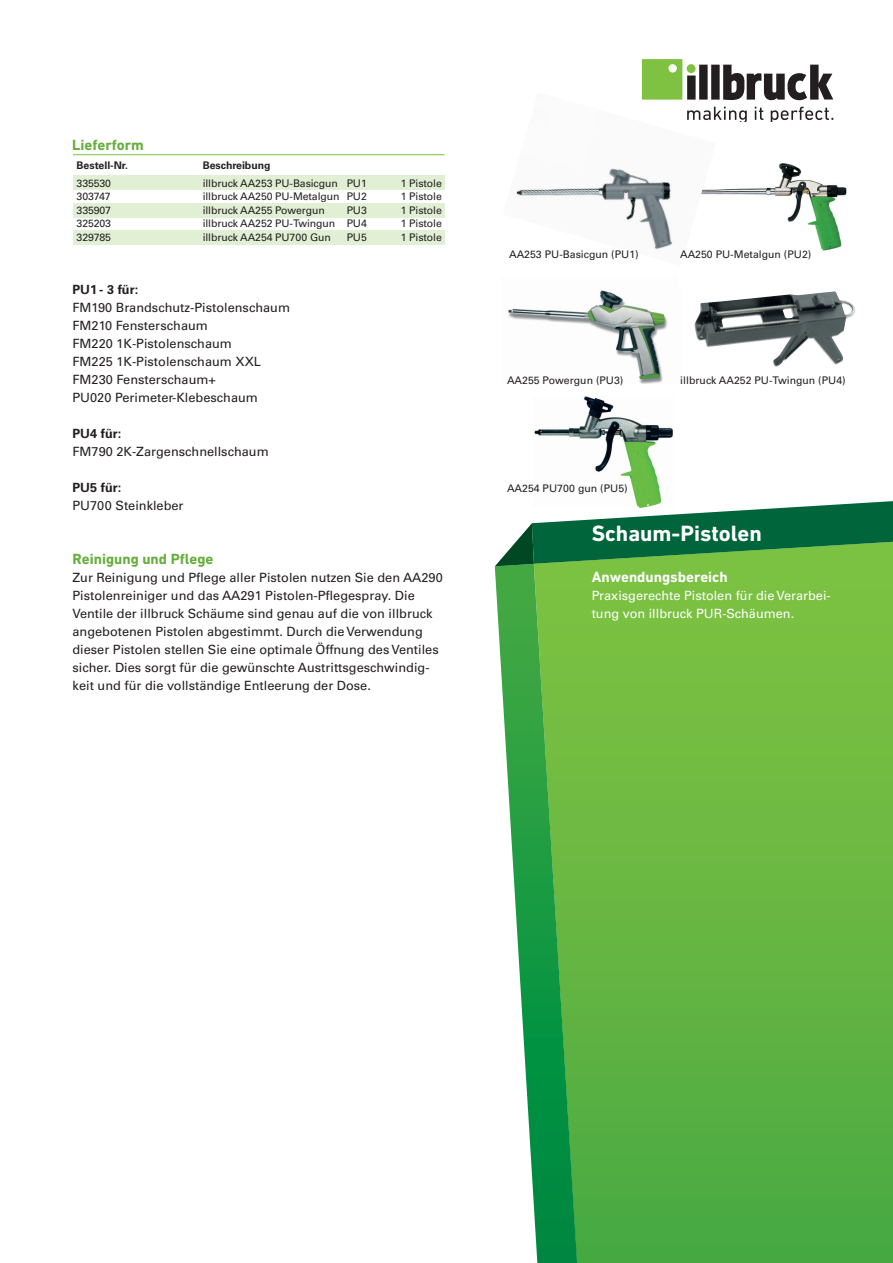
<style>
.page{position:relative;width:893px;height:1263px;background:#fff}
.page>*{position:absolute;margin:0;border:0;box-sizing:border-box;transform-origin:0 0}
.t1{font:700 22.5px "DIN Next W1 G";color:#fff}
.t2{font:700 15px "DIN Next W1 G";color:#66ae3d}
.t3{font:700 15px "DIN Next W1 G";color:#fff}
.t4{font:12.75px/18px "Univers LTCYR 55 Roman";color:#231f20}
.t5{font:12.75px/18px "Univers LTCYR 55 Roman";color:#fff}
.t6{font:700 12.75px "Univers LTCYR 65";color:#231f20}
.t7{font:10.5px "Univers LTCYR 55 Roman";letter-spacing:-.01em;color:#231f20}
.t8{font:700 10.5px "Univers LTCYR 65";color:#231f20}
</style>
<div class="page">
<svg style="left:642px;top:59px;width:191px;height:41px"></svg>
<svg style="left:716px;top:107px;width:31px;height:15px"></svg>
<svg style="left:755px;top:107px;width:8px;height:13px"></svg>
<svg style="left:771px;top:107px;width:62px;height:15px"></svg>
<svg style="left:577px;top:566px;width:316px;height:697px;background:#65b641"></svg>
<svg style="left:495px;top:566px;width:82px;height:697px"></svg>
<svg style="left:495px;top:501px;width:398px;height:65px"></svg>
<img style="left:508px;top:290px;width:160px;height:94px">
<div style="left:73px;top:230px;width:372px;height:14px;background:#e1efd4"></div>
<div style="left:73px;top:203px;width:372px;height:14px;background:#e1efd4"></div>
<div style="left:73px;top:175px;width:372px;height:15px;background:#e1efd4"></div>
<hr style="left:73px;top:154px;width:372px;height:1px;background:#7bc142">
<img style="left:716px;top:163px;width:131px;height:88px">
<img style="left:516px;top:92px;width:200px;height:158px">
<img style="left:533px;top:396px;width:141px;height:112px">
<img style="left:694px;top:291px;width:162px;height:76px">
<p class="t2" style="left:72px;top:136px;width:73px">Lieferform</p>
<p class="t8" style="left:77px;top:158px;width:53px">Bestell-Nr.</p>
<p class="t8" style="left:203px;top:158px;width:69px">Beschreibung</p>
<p class="t7" style="left:77px;top:176px;width:36px">335530</p>
<p class="t7" style="left:203px;top:176px;width:166px">illbruck AA253 PU-Basicgun PU1</p>
<p class="t7" style="left:401px;top:176px;width:43px">1 Pistole</p>
<p class="t7" style="left:77px;top:189px;width:35px">303747</p>
<p class="t7" style="left:203px;top:189px;width:166px">illbruck AA250 PU-Metalgun PU2</p>
<p class="t7" style="left:401px;top:189px;width:43px">1 Pistole</p>
<p class="t7" style="left:77px;top:203px;width:36px">335907</p>
<p class="t7" style="left:203px;top:203px;width:124px">illbruck AA255 Powergun</p>
<p class="t7" style="left:347px;top:203px;width:22px">PU3</p>
<p class="t7" style="left:401px;top:203px;width:43px">1 Pistole</p>
<p class="t7" style="left:77px;top:216px;width:36px">325203</p>
<p class="t7" style="left:203px;top:216px;width:166px">illbruck AA252 PU-Twingun PU4</p>
<p class="t7" style="left:401px;top:216px;width:43px">1 Pistole</p>
<p class="t7" style="left:77px;top:230px;width:36px">329785</p>
<p class="t7" style="left:203px;top:230px;width:130px">illbruck AA254 PU700 Gun</p>
<p class="t7" style="left:347px;top:230px;width:22px">PU5</p>
<p class="t7" style="left:401px;top:230px;width:43px">1 Pistole</p>
<p class="t6" style="left:72px;top:280px;width:67px">PU1 - 3 für:</p>
<p class="t4" style="left:72px;top:297px;width:219px">FM190 Brandschutz-Pistolenschaum<br>FM210 Fensterschaum<br>FM220 1K-Pistolenschaum<br>FM225 1K-Pistolenschaum XXL<br>FM230 Fensterschaum+<br>PU020 Perimeter-Klebeschaum</p>
<p class="t6" style="left:72px;top:424px;width:50px">PU4 für:</p>
<p class="t4" style="left:72px;top:441px;width:198px">FM790 2K-Zargenschnellschaum</p>
<p class="t6" style="left:72px;top:478px;width:50px">PU5 für:</p>
<p class="t4" style="left:72px;top:495px;width:113px">PU700 Steinkleber</p>
<p class="t2" style="left:72px;top:550px;width:142px">Reinigung und Pflege</p>
<p class="t4" style="left:72px;top:567px;width:372px">Zur Reinigung und Pflege aller Pistolen nutzen Sie den AA290<br>Pistolenreiniger und das AA291 Pistolen-Pflegespray. Die Ventile der illbruck Schäume sind genau auf die von illbruck angebotenen Pistolen abgestimmt. Durch die Verwendung dieser Pistolen stellen Sie eine optimale Öffnung des Ventiles sicher. Dies sorgt für die gewünschte Austrittsgeschwindig&shy;keit und für die vollständige Entleerung der Dose.</p>
<p class="t7" style="left:509px;top:247px;width:131px">AA253 PU-Basicgun (PU1)</p>
<p class="t7" style="left:680px;top:247px;width:133px">AA250 PU-Metalgun (PU2)</p>
<p class="t7" style="left:507px;top:373px;width:118px">AA255 Powergun (PU3)</p>
<p class="t7" style="left:507px;top:481px;width:122px">AA254 PU700 gun (PU5)</p>
<p class="t7" style="left:680px;top:373px;width:167px">illbruck AA252 PU-Twingun (PU4)</p>
<h1 class="t1" style="left:592px;top:521px;width:172px">Schaum-Pistolen</h1>
<p class="t3" style="left:592px;top:568px;width:138px">Anwendungsbereich</p>
<p class="t5" style="left:592px;top:585px;width:241px">Praxisgerechte Pistolen für die Verarbei&shy;tung von illbruck PUR-Schäumen.</p>
</div>
